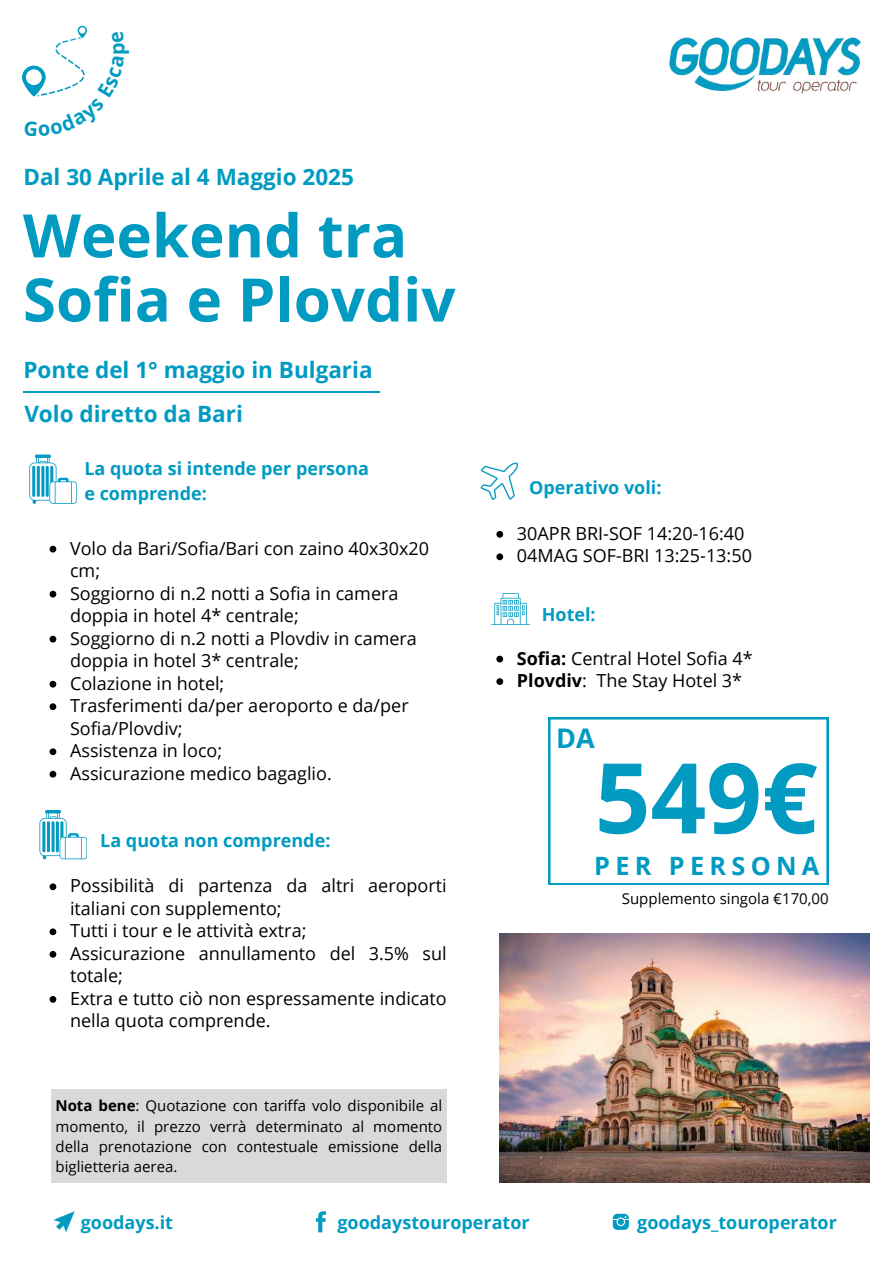
<style>
.page{position:relative;width:894px;height:1264px;background:#fff}
.page>*{position:absolute;margin:0;border:0;box-sizing:border-box;transform-origin:0 0}
.t1{font:700 97.5px "Open Sans";color:#019bc2}
.t2{font:700 60px/64.2px "Open Sans";color:#019bc2}
.t3{font:700 27px "Open Sans";color:#019bc2}
.t4{font:700 25.2px "Open Sans";letter-spacing:.21em;color:#019bc2}
.t5{font:700 22.5px "Open Sans";color:#019bc2}
.t6{font:700 19.8px "Open Sans";color:#019bc2}
.t7{font:18px/22.5px "Open Sans";color:#000}
.t8{font:700 18px/24.8px "Open Sans";color:#019bc2}
.t9{font:15px/20.2px "Open Sans";color:#000;text-align:justify}
.s1{font-weight:700}
</style>
<div class="page">
<svg style="left:53px;top:1211px;width:22px;height:21px"></svg>
<svg style="left:316px;top:1211px;width:10px;height:21px"></svg>
<svg style="left:612px;top:1213px;width:16px;height:16px"></svg>
<img style="left:669px;top:37px;width:192px;height:57px">
<svg style="left:50px;top:545px;width:6px;height:7px"></svg>
<svg style="left:50px;top:590px;width:6px;height:7px"></svg>
<svg style="left:50px;top:635px;width:6px;height:7px"></svg>
<svg style="left:50px;top:680px;width:6px;height:7px"></svg>
<svg style="left:50px;top:703px;width:6px;height:7px"></svg>
<svg style="left:50px;top:748px;width:6px;height:7px"></svg>
<svg style="left:50px;top:770px;width:6px;height:7px"></svg>
<svg style="left:50px;top:883px;width:6px;height:7px"></svg>
<svg style="left:50px;top:928px;width:6px;height:7px"></svg>
<svg style="left:50px;top:951px;width:6px;height:6px"></svg>
<svg style="left:50px;top:996px;width:6px;height:6px"></svg>
<svg style="left:29px;top:454px;width:48px;height:50px"></svg>
<hr style="left:41px;top:466px;width:3px;height:31px;background:#019bc2">
<hr style="left:37px;top:466px;width:3px;height:31px;background:#019bc2">
<hr style="left:32px;top:466px;width:3px;height:31px;background:#019bc2">
<hr style="left:46px;top:466px;width:3px;height:31px;background:#019bc2">
<svg style="left:39px;top:810px;width:48px;height:49px"></svg>
<svg style="left:51px;top:821px;width:4px;height:31px"></svg>
<hr style="left:47px;top:821px;width:3px;height:31px;background:#019bc2">
<hr style="left:42px;top:821px;width:3px;height:31px;background:#019bc2">
<hr style="left:56px;top:821px;width:3px;height:31px;background:#019bc2">
<svg style="left:494px;top:593px;width:33px;height:31px"></svg>
<hr style="left:23px;top:391px;width:357px;height:2px;background:#019bc2">
<svg style="left:480px;top:462px;width:38px;height:38px"></svg>
<svg style="left:548px;top:717px;width:280px;height:168px"></svg>
<img style="left:499px;top:933px;width:370px;height:248px">
<div style="left:51px;top:1088px;width:395px;height:94px;background:#d9d9d9"></div>
<svg style="left:496px;top:655px;width:7px;height:7px"></svg>
<svg style="left:496px;top:678px;width:7px;height:7px"></svg>
<svg style="left:496px;top:531px;width:7px;height:6px"></svg>
<svg style="left:496px;top:553px;width:7px;height:7px"></svg>
<svg style="left:22px;top:26px;width:65px;height:71px"></svg>
<p class="t6" style="left:103px;top:55px;width:14px;rotate:-90deg">p</p>
<p class="t5" style="left:23px;top:161px;width:332px">Dal 30 Aprile al 4 Maggio 2025</p>
<h2 class="t2" style="left:23px;top:202px;width:434px">Weekend tra<br>Sofia e Plovdiv</h2>
<p class="t5" style="left:23px;top:354px;width:350px">Ponte del 1° maggio in Bulgaria</p>
<p class="t5" style="left:24px;top:398px;width:220px">Volo diretto da Bari</p>
<p class="t8" style="left:84px;top:456px;width:286px">La quota si intende per persona e comprende:</p>
<p class="t7" style="left:70px;top:536px;width:360px">Volo da Bari/Sofia/Bari con zaino 40x30x20 cm;<br>Soggiorno di n.2 notti a Sofia in camera doppia in hotel 4* centrale;<br>Soggiorno di n.2 notti a Plovdiv in camera doppia in hotel 3* centrale;<br>Colazione in hotel;<br>Trasferimenti da/per aeroporto e da/per<br>Sofia/Plovdiv;<br>Assistenza in loco;<br>Assicurazione medico bagaglio.</p>
<p class="t8" style="left:100px;top:828px;width:232px">La quota non comprende:</p>
<p class="t7" style="left:70px;top:874px;width:378px">Possibilità di partenza da altri aeroporti italiani con supplemento;<br>Tutti i tour e le attività extra;<br>Assicurazione annullamento del 3.5% sul totale;<br>Extra e tutto ciò non espressamente indicato nella quota comprende.</p>
<p class="t8" style="left:529px;top:474px;width:134px">Operativo voli:</p>
<p class="t7" style="left:516px;top:521px;width:236px">30APR BRI-SOF 14:20-16:40<br>04MAG SOF-BRI 13:25-13:50</p>
<p class="t8" style="left:541px;top:602px;width:55px">Hotel:</p>
<p class="t7" style="left:516px;top:646px;width:237px"><span class="s1">Sofia:</span> Central Hotel Sofia 4*<br><span class="s1">Plovdiv</span>: The Stay Hotel 3*</p>
<h3 class="t3" style="left:556px;top:718px;width:40px">DA</h3>
<h1 class="t1" style="left:594px;top:729px;width:224px">549€</h1>
<h3 class="t4" style="left:594px;top:847px;width:226px">PER PERSONA</h3>
<p class="t9" style="left:621px;top:887px;width:208px">Supplemento singola €170,00</p>
<p class="t9" style="left:55px;top:1095px;width:388px"><span class="s1">Nota bene</span>: Quotazione con tariffa volo disponibile al momento, il prezzo verrà determinato al momento della prenotazione con contestuale emissione della biglietteria aerea.</p>
<p class="t8" style="left:81px;top:1209px;width:94px">goodays.it</p>
<p class="t8" style="left:337px;top:1209px;width:194px">goodaystouroperator</p>
<p class="t8" style="left:637px;top:1209px;width:201px">goodays_touroperator</p>
</div>
